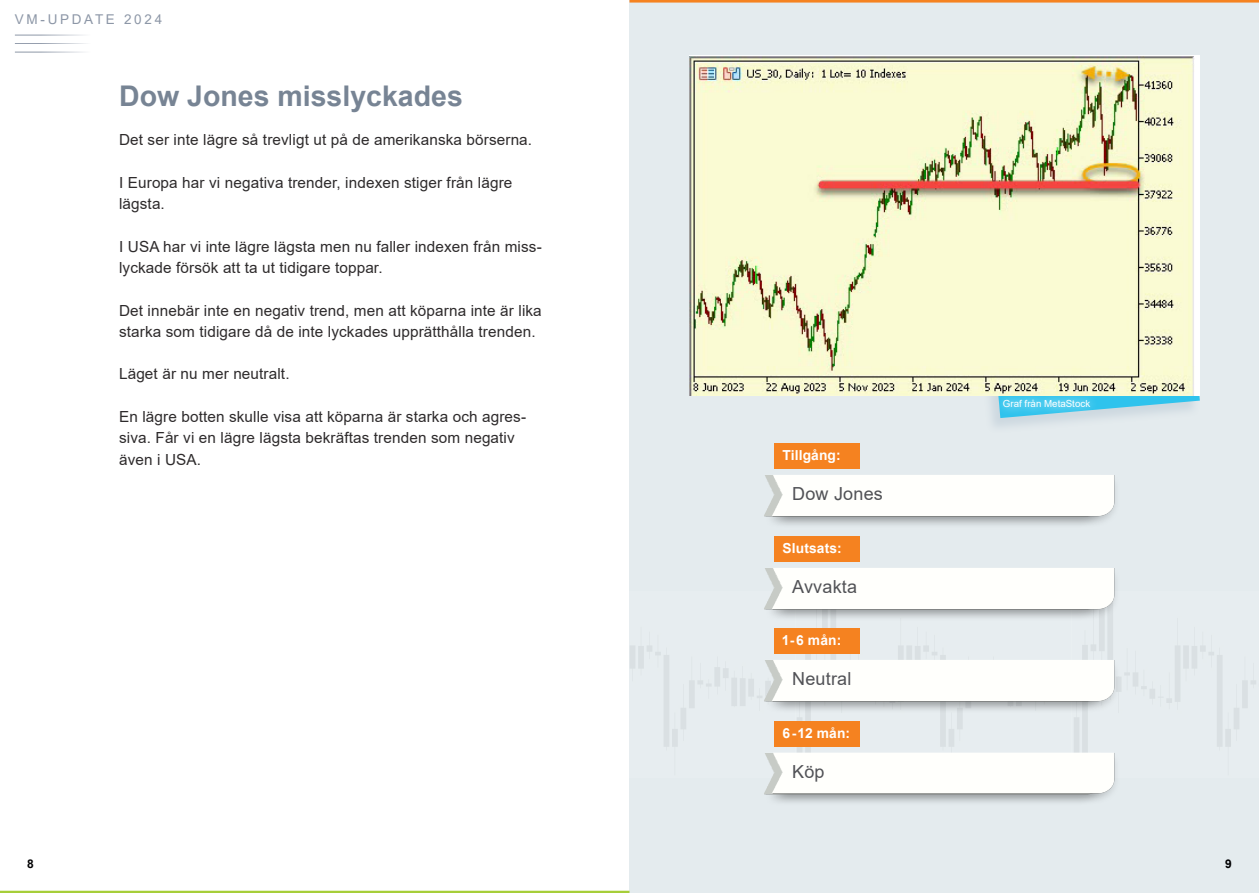
<style>
.page{position:relative;width:1259px;height:893px;background:#fff}
.page>*{position:absolute;margin:0;border:0;box-sizing:border-box;transform-origin:0 0}
.RUBBE_2020{font:700 28.5px "Arial";color:#778494}
.TABELLTEXT_2020{font:18px "Arial";letter-spacing:.01em;color:#515256}
.BRÖD_2020{font:15.3px/21.3px "Arial";letter-spacing:.01em;color:#2e2b2c}
.t1{font:700 13.8px "Arial";letter-spacing:.01em;color:#fff}
.t2{font:13.5px "Arial";letter-spacing:.2em;color:#8d97a7}
.PAG{font:700 12px "Arial";color:#000002}
.t3{font:9.75px "Arial";color:#fff}
</style>
<div class="page">
<div style="left:629px;top:0;width:630px;height:893px;background:#e4ebee"></div>
<img style="left:630px;top:628px;width:626px;height:118px">
<div style="left:977px;top:306px;width:223px;height:128px;background:#89a2b7;opacity:.25"></div>
<svg style="left:992px;top:395px;width:207px;height:23px"></svg>
<div style="left:994px;top:391px;width:104px;height:25px;background:#fff;opacity:.75"></div>
<div style="left:774px;top:721px;width:85px;height:25px;background:#f58220"></div>
<div style="left:774px;top:628px;width:85px;height:26px;background:#f58220"></div>
<div style="left:774px;top:536px;width:85px;height:25px;background:#f58220"></div>
<div style="left:774px;top:443px;width:85px;height:26px;background:#f58220"></div>
<hr style="left:15px;top:35px;width:115px;height:1px;background:#8d97a7">
<hr style="left:15px;top:43px;width:115px;height:1px;background:#8d97a7">
<hr style="left:15px;top:52px;width:115px;height:1px;background:#8d97a7">
<img style="left:747px;top:641px;width:8px;height:80px">
<hr style="left:629px;top:0;width:630px;height:3px;background:#f58220">
<hr style="left:0;top:891px;width:629px;height:2px;background:#a6ce39">
<img style="left:755px;top:733px;width:371px;height:70px">
<img style="left:755px;top:641px;width:371px;height:80px">
<img style="left:764px;top:548px;width:352px;height:80px">
<img style="left:764px;top:456px;width:352px;height:69px">
<img style="left:689px;top:56px;width:505px;height:339px">
<p class="t2" style="left:15px;top:10px;width:149px">VM-UPDATE 2024</p>
<p class="RUBBE_2020" style="left:119px;top:76px;width:345px">Dow Jones misslyckades</p>
<p class="BRÖD_2020" style="left:119px;top:129px;width:414px">Det ser inte lägre så trevligt ut på de amerikanska börserna.</p>
<p class="BRÖD_2020" style="left:119px;top:172px;width:395px">I Europa har vi negativa trender, indexen stiger från lägre lägsta.</p>
<p class="BRÖD_2020" style="left:119px;top:235px;width:424px">I USA har vi inte lägre lägsta men nu faller indexen från miss&shy;lyckade försök att ta ut tidigare toppar.</p>
<p class="BRÖD_2020" style="left:119px;top:299px;width:424px">Det innebär inte en negativ trend, men att köparna inte är lika starka som tidigare då de inte lyckades upprätthålla trenden.</p>
<p class="BRÖD_2020" style="left:119px;top:363px;width:172px">Läget är nu mer neutralt.</p>
<p class="BRÖD_2020" style="left:119px;top:406px;width:408px">En lägre botten skulle visa att köparna är starka och agres&shy;siva. Får vi en lägre lägsta bekräftas trenden som negativ även i USA.</p>
<p class="t1" style="left:782px;top:445px;width:60px">Tillgång:</p>
<p class="TABELLTEXT_2020" style="left:792px;top:482px;width:92px">Dow Jones</p>
<p class="t1" style="left:782px;top:538px;width:61px">Slutsats:</p>
<p class="TABELLTEXT_2020" style="left:792px;top:574px;width:66px">Avvakta</p>
<p class="t1" style="left:782px;top:631px;width:61px">1-6 mån:</p>
<p class="TABELLTEXT_2020" style="left:792px;top:667px;width:61px">Neutral</p>
<p class="t1" style="left:782px;top:723px;width:69px">6-12 mån:</p>
<p class="TABELLTEXT_2020" style="left:792px;top:759px;width:34px">Köp</p>
<p class="t3" style="left:1003px;top:397px;width:89px">Graf från MetaStock</p>
<p class="PAG" style="left:27px;top:856px;width:8px">8</p>
<p class="PAG" style="left:1225px;top:856px;width:8px">9</p>
</div>
